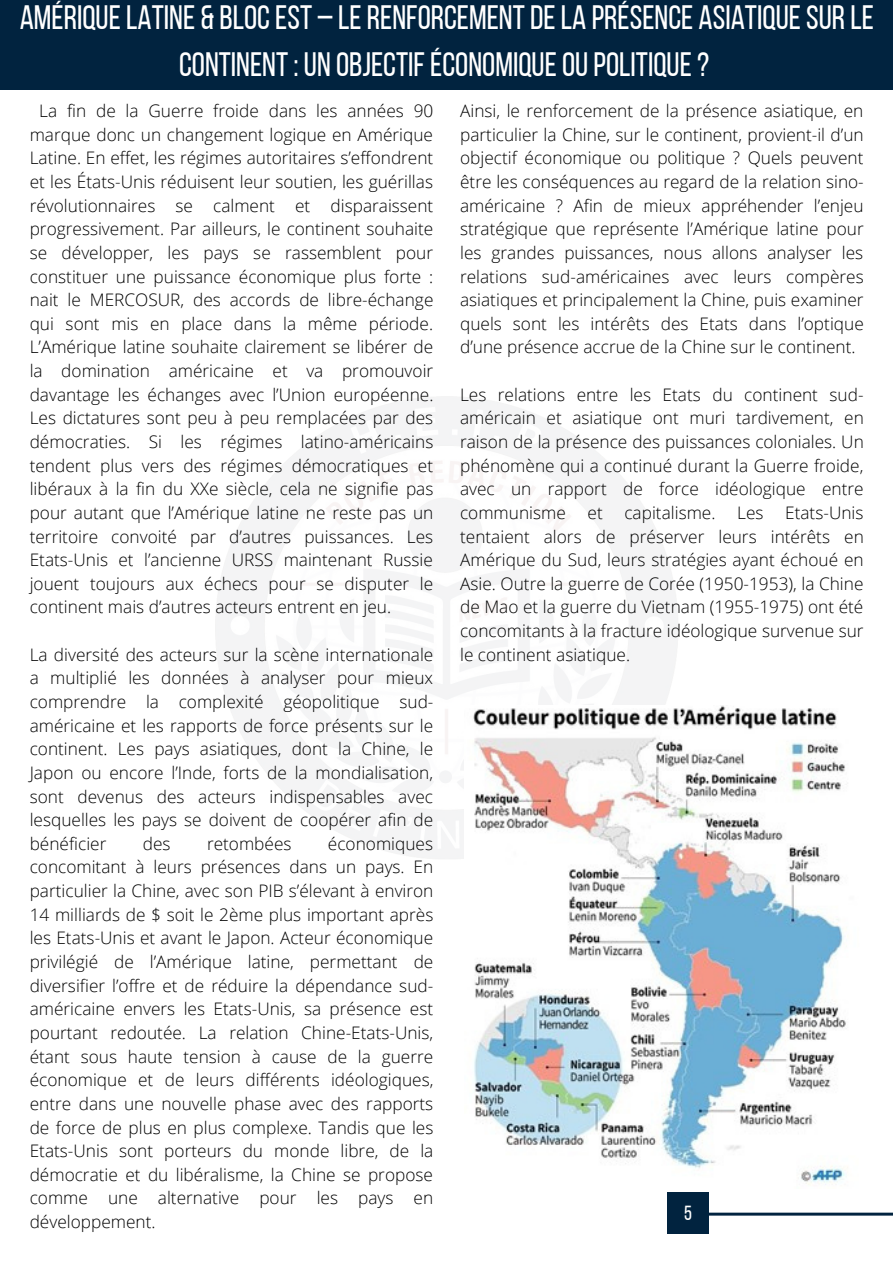
<style>
.page{position:relative;width:893px;height:1263px;background:#fff}
.page>*{position:absolute;margin:0;border:0;box-sizing:border-box;transform-origin:0 0}
.t1{font:33.75px/47.2px "Bebas Neue";color:#fff;text-align:center}
.t2{font:20.33px "Bebas Neue";color:#fff}
.t3{font:300 17.25px/23.6px "Open Sans";color:#000;text-align:justify}
</style>
<div class="page">
<div style="left:0;top:0;width:893px;height:89px;background:#01233f"></div>
<svg style="left:709px;top:1212px;width:184px;height:4px"></svg>
<div style="left:667px;top:1192px;width:42px;height:42px;background:#01233f"></div>
<img style="left:469px;top:706px;width:379px;height:479px">
<p class="t1" style="left:20px;top:-3px;width:855px">AMÉRIQUELATINE &amp; BLOCEST – LERENFORCEMENTDELA PRÉSENCE ASIATIQUESURLE<br>CONTINENT:UN OBJECTIFÉCONOMIQUEOUPOLITIQUE?</p>
<p class="t3" style="left:30px;top:99px;width:405px;text-indent:10px">La fin de la Guerre froide dans les années 90 marque donc un changement logique en Amérique Latine. En effet, les régimes autoritaires s’effondrent et les États-Unis réduisent leur soutien, les guérillas révolutionnaires se calment et disparaissent progressivement. Par ailleurs, le continent souhaite se développer, les pays se rassemblent pour constituer une puissance économique plus forte : nait le MERCOSUR, des accords de libre-échange qui sont mis en place dans la même période.<br>L’Amérique latine souhaite clairement se libérer de la domination américaine et va promouvoir davantage les échanges avec l’Union européenne.<br>Les dictatures sont peu à peu remplacées par des démocraties. Si les régimes latino-américains tendent plus vers des régimes démocratiques et libéraux à la fin du XXe siècle, cela ne signifie pas pour autant que l’Amérique latine ne reste pas un territoire convoité par d’autres puissances. Les Etats-Unis et l’ancienne URSS maintenant Russie jouent toujours aux échecs pour se disputer le continent mais d’autres acteurs entrent en jeu.</p>
<p class="t3" style="left:30px;top:642px;width:405px">La diversité des acteurs sur la scène internationale a multiplié les données à analyser pour mieux comprendre la complexité géopolitique sud&shy;américaine et les rapports de force présents sur le continent. Les pays asiatiques, dont la Chine, le Japon ou encore l’Inde, forts de la mondialisation, sont devenus des acteurs indispensables avec lesquelles les pays se doivent de coopérer afin de bénéficier</p>
<p class="t3" style="left:460px;top:99px;width:405px">Ainsi, le renforcement de la présence asiatique, en particulier la Chine, sur le continent, provient-il d’un objectif économique ou politique ? Quels peuvent être les conséquences au regard de la relation sino&shy;américaine ? Afin de mieux appréhender l’enjeu stratégique que représente l’Amérique latine pour les grandes puissances, nous allons analyser les relations sud-américaines avec leurs compères asiatiques et principalement la Chine, puis examiner quels sont les intérêts des Etats dans l’optique d’une présence accrue de la Chine sur le continent.</p>
<p class="t3" style="left:460px;top:382px;width:405px">Les relations entre les Etats du continent sud&shy;américain et asiatique ont muri tardivement, en raison de la présence des puissances coloniales. Un phénomène qui a continué durant la Guerre froide, avec un rapport de force idéologique entre communisme</p>
<p class="t3" style="left:587px;top:500px;width:17px">et</p>
<p class="t3" style="left:624px;top:500px;width:93px">capitalisme.</p>
<p class="t3" style="left:737px;top:500px;width:28px">Les</p>
<p class="t3" style="left:460px;top:500px;width:405px;text-indent:325px">Etats-Unis tentaient alors de préserver leurs intérêts en Amérique du Sud, leurs stratégies ayant échoué en Asie. Outre la guerre de Corée (1950-1953), la Chine de Mao et la guerre du Vietnam (1955-1975) ont été concomitants à la fracture idéologique survenue sur le continent asiatique.</p>
<p class="t3" style="left:30px;top:831px;width:405px;text-indent:298px">économiques concomitant à leurs présences dans un pays. En particulier la Chine, avec son PIB s’élevant à environ 14 milliards de $ soit le 2ème plus important après les Etats-Unis et avant le Japon. Acteur économique privilégié de l’Amérique latine, permettant de diversifier l’offre et de réduire la dépendance sud&shy;américaine envers les Etats-Unis, sa présence est pourtant redoutée. La relation Chine-Etats-Unis, étant sous haute tension à cause de la guerre économique et de leurs différents idéologiques, entre dans une nouvelle phase avec des rapports de force de plus en plus complexe. Tandis que les Etats-Unis sont porteurs du monde libre, de la démocratie et du libéralisme, la Chine se propose comme une alternative pour les pays en développement.</p>
<p class="t3" style="left:143px;top:831px;width:29px">des</p>
<p class="t3" style="left:207px;top:831px;width:86px">retombées</p>
<p class="t2" style="left:684px;top:1204px;width:9px">5</p>
</div>
